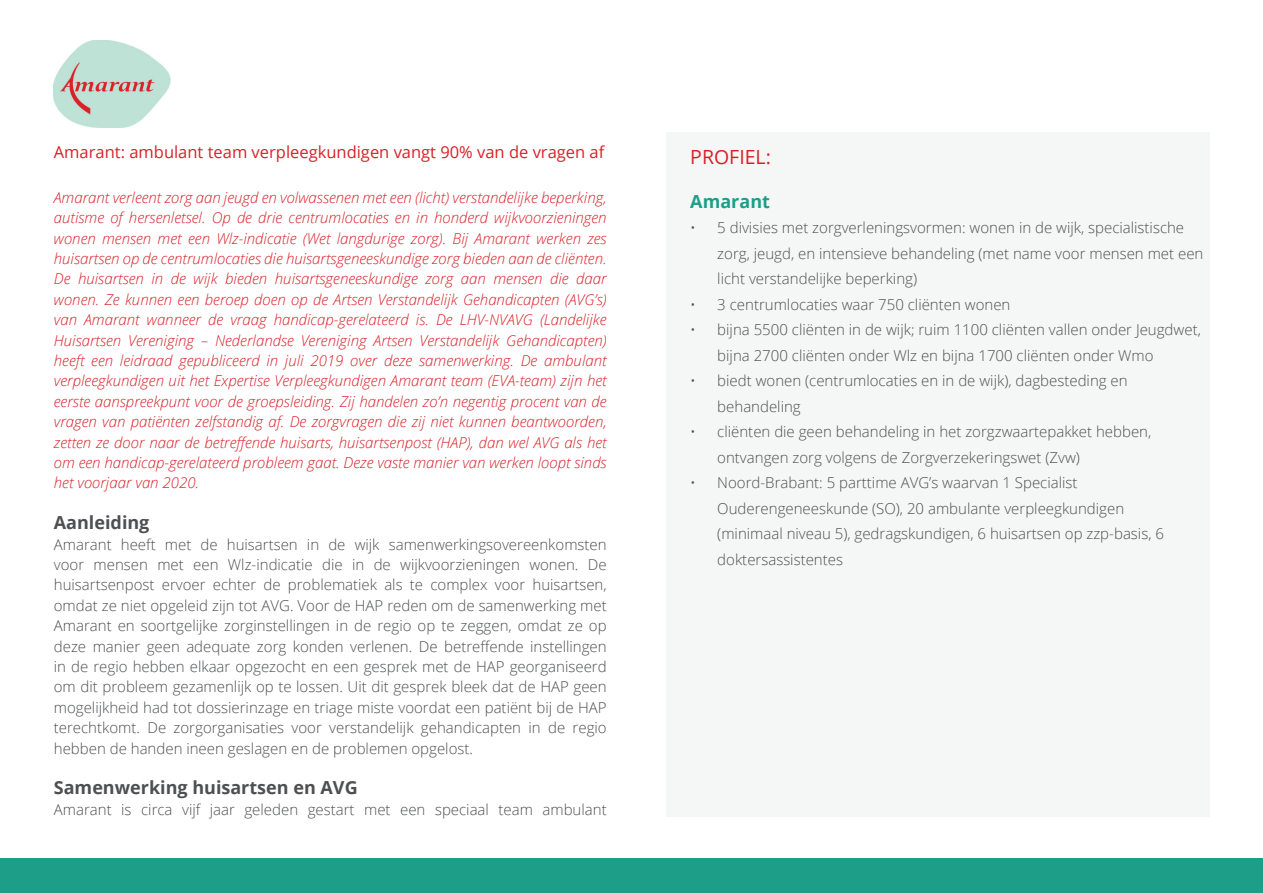
<style>
.page{position:relative;width:1263px;height:893px;background:#fff}
.page>*{position:absolute;margin:0;border:0;box-sizing:border-box;transform-origin:0 0}
.t1{font:19.5px "Open Sans";color:#d92028}
.t2{font:700 18px "Open Sans";color:#4d4f51}
.t3{font:700 18px "Open Sans";color:#1c9e88}
.t4{font:16.5px "Open Sans";color:#d92028}
.t5{font:300 15px/20.4px "Open Sans";color:#4d4f51}
.t6{font:italic 300 15px/20.4px "Open Sans";color:#d92028;text-align:justify}
</style>
<div class="page">
<div style="left:666px;top:132px;width:544px;height:684px;background:#f5f7f6"></div>
<img style="left:53px;top:40px;width:117px;height:88px">
<div style="left:0;top:859px;width:1263px;height:34px;background:#1c9e88"></div>
<p class="t4" style="left:54px;top:140px;width:552px">Amarant: ambulant team verpleegkundigen vangt 90% van de vragen af</p>
<p class="t6" style="left:54px;top:187px;width:554px">Amarant verleent zorg aan jeugd en volwassenen met een (licht) verstandelijke beperking, autisme of hersenletsel. Op de drie centrumlocaties en in honderd wijkvoorzieningen wonen mensen met een Wlz-indicatie (Wet langdurige zorg). Bij Amarant werken zes huisartsen op de centrumlocaties die huisartsgeneeskundige zorg bieden aan de cliënten.<br>De huisartsen in de wijk bieden huisartsgeneeskundige zorg aan mensen die daar wonen. Ze kunnen een beroep doen op de Artsen Verstandelijk Gehandicapten (AVG’s) van Amarant wanneer de vraag handicap-gerelateerd is. De LHV-NVAVG (Landelijke Huisartsen Vereniging – Nederlandse Vereniging Artsen Verstandelijk Gehandicapten) heeft een leidraad gepubliceerd in juli 2019 over deze samenwerking. De ambulant verpleegkundigen uit het Expertise Verpleegkundigen Amarant team (EVA-team) zijn het eerste aanspreekpunt voor de groepsleiding. Zij handelen zo’n negentig procent van de vragen van patiënten zelfstandig af. De zorgvragen die zij niet kunnen beantwoorden, zetten ze door naar de betreffende huisarts, huisartsenpost (HAP), dan wel AVG als het om een handicap-gerelateerd probleem gaat. Deze vaste manier van werken loopt sinds het voorjaar van 2020.</p>
<p class="t2" style="left:54px;top:510px;width:97px">Aanleiding</p>
<p class="t5" style="left:54px;top:534px;width:554px;text-align:justify">Amarant heeft met de huisartsen in de wijk samenwerkingsovereenkomsten voor mensen met een Wlz-indicatie die in de wijkvoorzieningen wonen. De huisartsenpost ervoer echter de problematiek als te complex voor huisartsen, omdat ze niet opgeleid zijn tot AVG. Voor de HAP reden om de samenwerking met Amarant en soortgelijke zorginstellingen in de regio op te zeggen, omdat ze op deze manier geen adequate zorg konden verlenen. De betreffende instellingen in de regio hebben elkaar opgezocht en een gesprek met de HAP georganiseerd om dit probleem gezamenlijk op te lossen. Uit dit gesprek bleek dat de HAP geen mogelijkheid had tot dossierinzage en triage miste voordat een patiënt bij de HAP terechtkomt. De zorgorganisaties voor verstandelijk gehandicapten in de regio hebben de handen ineen geslagen en de problemen opgelost.</p>
<p class="t2" style="left:54px;top:775px;width:305px">Samenwerking huisartsen en AVG</p>
<p class="t5" style="left:54px;top:799px;width:554px">Amarant is circa vijf jaar geleden gestart met een speciaal team ambulant</p>
<h1 class="t1" style="left:690px;top:143px;width:82px">PROFIEL:</h1>
<p class="t3" style="left:690px;top:189px;width:81px">Amarant</p>
<p class="t5" style="left:717px;top:215px;width:488px;line-height:25.5px;text-indent:-27px">• 5 divisies met zorgverleningsvormen: wonen in de wijk, specialistische zorg, jeugd, en intensieve behandeling (met name voor mensen met een licht verstandelijke beperking)</p>
<p class="t5" style="left:690px;top:294px;width:322px">• 3 centrumlocaties waar 750 cliënten wonen</p>
<p class="t5" style="left:717px;top:317px;width:485px;line-height:25.5px;text-indent:-27px">• bijna 5500 cliënten in de wijk; ruim 1100 cliënten vallen onder Jeugdwet, bijna 2700 cliënten onder Wlz en bijna 1700 cliënten onder Wmo</p>
<p class="t5" style="left:717px;top:368px;width:412px;line-height:25.5px;text-indent:-27px">• biedt wonen (centrumlocaties en in de wijk), dagbesteding en behandeling</p>
<p class="t5" style="left:717px;top:419px;width:435px;line-height:25.5px;text-indent:-27px">• cliënten die geen behandeling in het zorgzwaartepakket hebben, ontvangen zorg volgens de Zorgverzekeringswet (Zvw)</p>
<p class="t5" style="left:717px;top:470px;width:448px;line-height:25.5px;text-indent:-27px">• Noord-Brabant: 5 parttime AVG’s waarvan 1 Specialist Ouderengeneeskunde (SO), 20 ambulante verpleegkundigen (minimaal niveau 5), gedragskundigen, 6 huisartsen op zzp-basis, 6 doktersassistentes</p>
</div>
